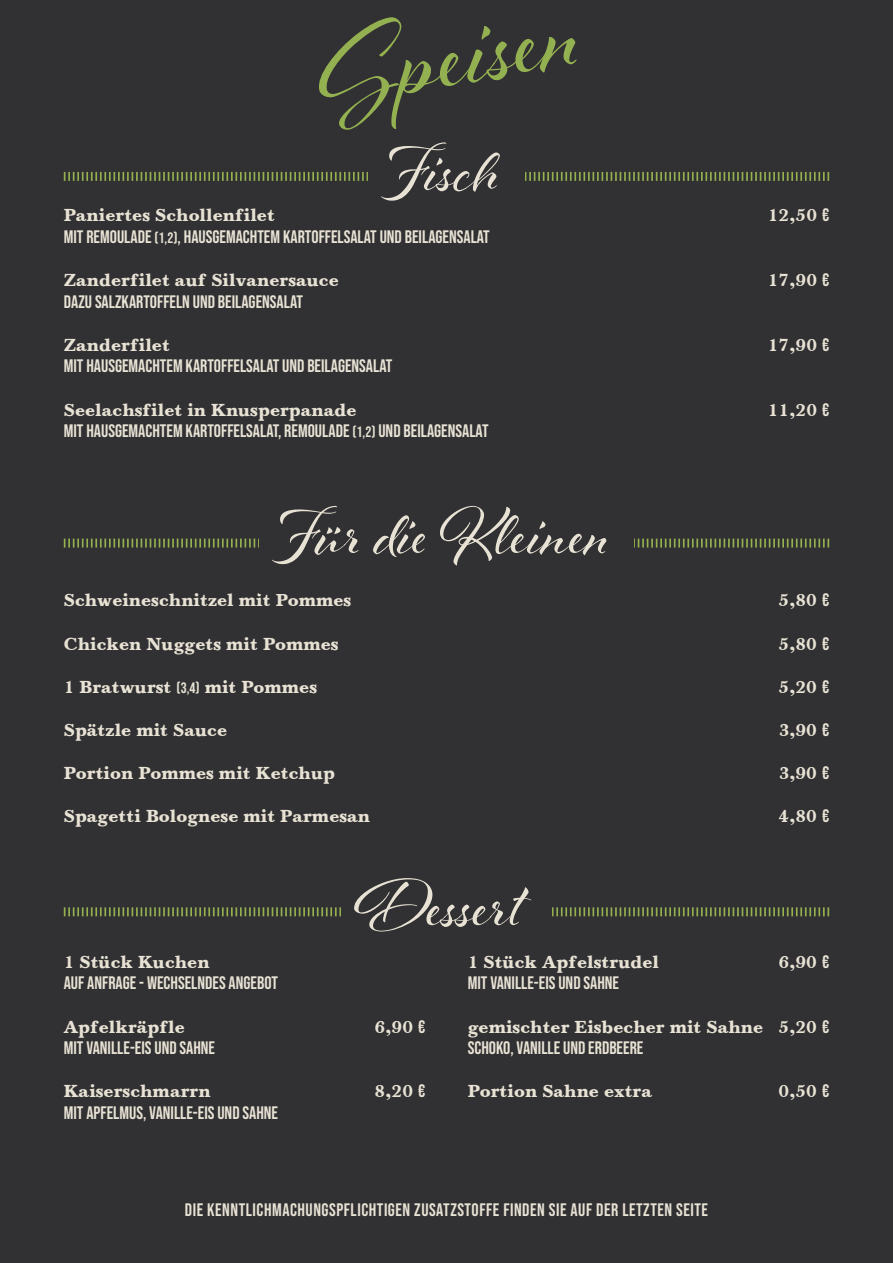
<style>
.page{position:relative;width:893px;height:1263px;background:#313032}
.page>*{position:absolute;margin:0;border:0;box-sizing:border-box;transform-origin:0 0}
.t1{font:120px "Al Fresco";color:#93b150}
.t2{font:72px "Al Fresco";color:#e7e2d4}
.t3{font:18px "Baskerville";color:#e7e2d4}
.t4{font:18px "Bebas Neue";color:#e7e2d4}
.t5{font:18px "Bebas Neue";letter-spacing:.03em;color:#e7e2d4}
.s1{font-family:"Bebas Neue"}
.s2{font-size:15px}
.s3{font-family:"Bebas Neue";font-size:15px}
</style>
<div class="page">
<svg style="left:64px;top:172px;width:765px;height:9px"></svg>
<div style="left:368px;top:133px;width:157px;height:97px;background:#313032"></div>
<svg style="left:64px;top:907px;width:765px;height:9px"></svg>
<div style="left:341px;top:868px;width:211px;height:98px;background:#313032"></div>
<svg style="left:64px;top:539px;width:765px;height:9px"></svg>
<div style="left:259px;top:496px;width:375px;height:98px;background:#313032"></div>
<p class="t1" style="left:303px;top:-2px;width:275px;rotate:-10deg">Speisen</p>
<p class="t2" style="left:381px;top:122px;width:122px">Fisch</p>
<p class="t3" style="left:64px;top:204px;width:213px">Paniertes Schollenfilet</p>
<p class="t3" style="left:768px;top:204px;width:63px">12,50 <span class="s1">€</span></p>
<p class="t4" style="left:64px;top:226px;width:428px">MIT REMOULADE <span class="s2">(1,2)</span>, HAUSGEMACHTEM KARTOFFELSALAT UND BEILAGENSALAT</p>
<p class="t3" style="left:64px;top:269px;width:277px">Zanderfilet auf Silvanersauce</p>
<p class="t3" style="left:768px;top:269px;width:63px">17,90 <span class="s1">€</span></p>
<p class="t4" style="left:64px;top:291px;width:241px">DAZU SALZKARTOFFELN UND BEILAGENSALAT</p>
<p class="t3" style="left:64px;top:334px;width:108px">Zanderfilet</p>
<p class="t3" style="left:768px;top:334px;width:63px">17,90 <span class="s1">€</span></p>
<p class="t4" style="left:64px;top:356px;width:330px">MIT HAUSGEMACHTEM KARTOFFELSALAT UND BEILAGENSALAT</p>
<p class="t3" style="left:64px;top:399px;width:294px">Seelachsfilet in Knusperpanade</p>
<p class="t3" style="left:768px;top:399px;width:63px">11,20 <span class="s1">€</span></p>
<p class="t4" style="left:64px;top:421px;width:426px">MIT HAUSGEMACHTEM KARTOFFELSALAT, REMOULADE <span class="s2">(1,2)</span> UND BEILAGENSALAT</p>
<p class="t2" style="left:272px;top:486px;width:343px">Für die Kleinen</p>
<p class="t3" style="left:64px;top:590px;width:289px">Schweineschnitzel mit Pommes</p>
<p class="t3" style="left:778px;top:590px;width:52px">5,80 <span class="s1">€</span></p>
<p class="t3" style="left:64px;top:633px;width:276px">Chicken Nuggets mit Pommes</p>
<p class="t3" style="left:778px;top:633px;width:52px">5,80 <span class="s1">€</span></p>
<p class="t3" style="left:64px;top:676px;width:255px">1 Bratwurst <span class="s3">(3,4)</span> mit Pommes</p>
<p class="t3" style="left:778px;top:676px;width:52px">5,20 <span class="s1">€</span></p>
<p class="t3" style="left:64px;top:719px;width:165px">Spätzle mit Sauce</p>
<p class="t3" style="left:779px;top:719px;width:51px">3,90 <span class="s1">€</span></p>
<p class="t3" style="left:64px;top:762px;width:273px">Portion Pommes mit Ketchup</p>
<p class="t3" style="left:779px;top:762px;width:51px">3,90 <span class="s1">€</span></p>
<p class="t3" style="left:64px;top:806px;width:308px">Spagetti Bolognese mit Parmesan</p>
<p class="t3" style="left:778px;top:806px;width:52px">4,80 <span class="s1">€</span></p>
<p class="t2" style="left:354px;top:858px;width:167px">Dessert</p>
<p class="t3" style="left:64px;top:951px;width:147px">1 Stück Kuchen</p>
<p class="t4" style="left:64px;top:973px;width:216px">AUF ANFRAGE - WECHSELNDES ANGEBOT</p>
<p class="t3" style="left:64px;top:1016px;width:123px">Apfelkräpfle</p>
<p class="t3" style="left:374px;top:1016px;width:52px">6,90 <span class="s1">€</span></p>
<p class="t4" style="left:64px;top:1038px;width:153px">MIT VANILLE-EIS UND SAHNE</p>
<p class="t3" style="left:64px;top:1081px;width:148px">Kaiserschmarrn</p>
<p class="t3" style="left:374px;top:1081px;width:52px">8,20 <span class="s1">€</span></p>
<p class="t4" style="left:64px;top:1102px;width:216px">MIT APFELMUS, VANILLE-EIS UND SAHNE</p>
<p class="t3" style="left:468px;top:951px;width:193px">1 Stück Apfelstrudel</p>
<p class="t3" style="left:778px;top:951px;width:52px">6,90 <span class="s1">€</span></p>
<p class="t4" style="left:468px;top:973px;width:153px">MIT VANILLE-EIS UND SAHNE</p>
<p class="t3" style="left:468px;top:1016px;width:363px">gemischter Eisbecher mit Sahne 5,20 <span class="s1">€</span></p>
<p class="t4" style="left:468px;top:1038px;width:177px">SCHOKO, VANILLE UND ERDBEERE</p>
<p class="t3" style="left:468px;top:1081px;width:186px">Portion Sahne extra</p>
<p class="t3" style="left:778px;top:1081px;width:52px">0,50 <span class="s1">€</span></p>
<p class="t5" style="left:185px;top:1200px;width:525px">DIE KENNTLICHMACHUNGSPFLICHTIGEN ZUSATZSTOFFE FINDEN SIE AUF DER LETZTEN SEITE</p>
</div>
